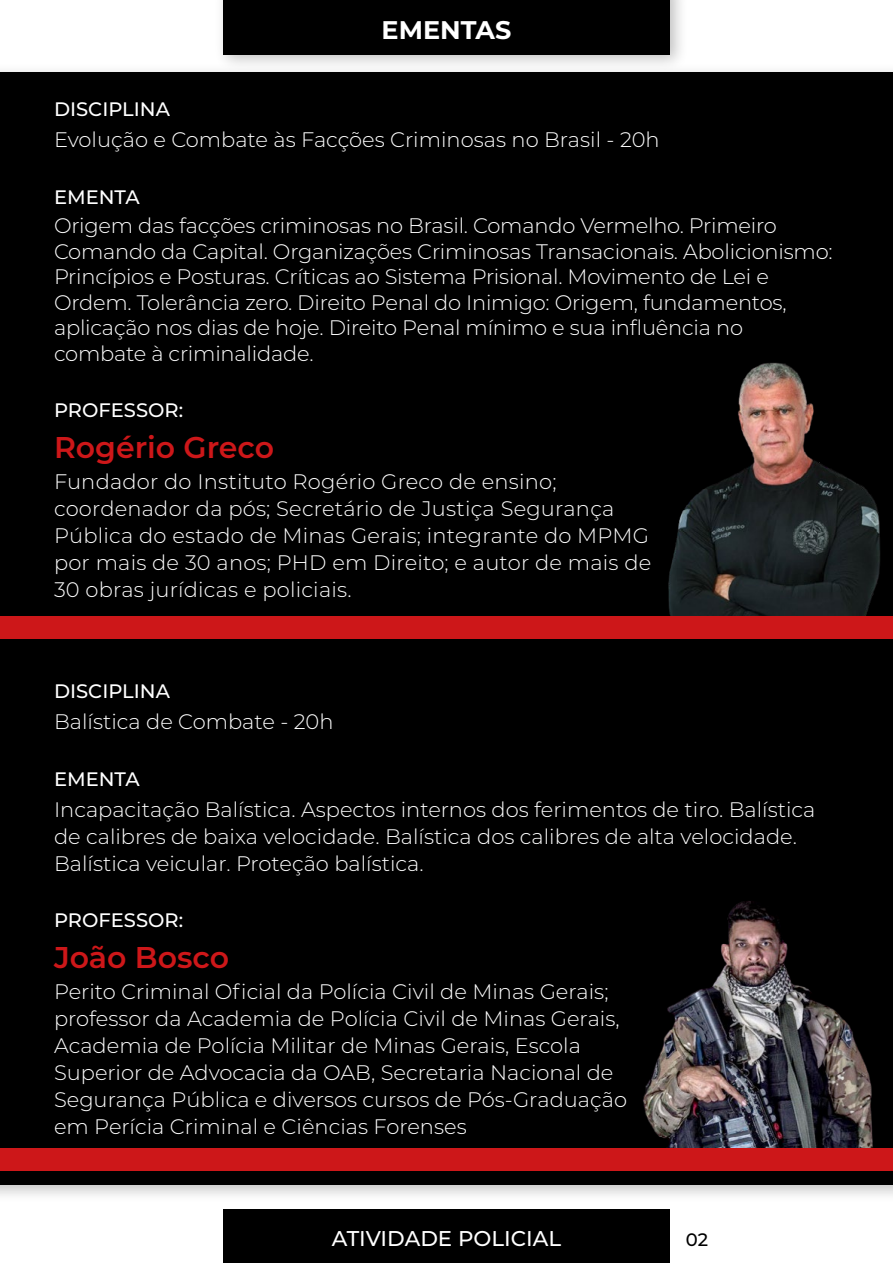
<style>
.page{position:relative;width:893px;height:1263px;background:#fff}
.page>*{position:absolute;margin:0;border:0;box-sizing:border-box;transform-origin:0 0}
.t1{font:600 30px "Montserrat";color:#cd1719}
.t2{font:700 25.5px "Montserrat";color:#fff}
.t3{font:500 21.3px "Montserrat";color:#fff}
.t4{font:300 21px/27px "Montserrat";color:#fff}
.t5{font:500 19.5px "Montserrat";color:#fff}
.t6{font:500 18px "Montserrat";color:#000}
</style>
<div class="page">
<div style="left:0;top:63px;width:893px;height:1140px;background:#000;opacity:.25"></div>
<div style="left:0;top:72px;width:893px;height:1112px;background:#000"></div>
<img style="left:668px;top:362px;width:212px;height:254px">
<div style="left:214px;top:0;width:474px;height:73px;background:#000;opacity:.25"></div>
<div style="left:223px;top:0;width:447px;height:54px;background:#000"></div>
<img style="left:643px;top:901px;width:230px;height:247px">
<div style="left:0;top:616px;width:893px;height:22px;background:#cd1719"></div>
<div style="left:0;top:1148px;width:893px;height:23px;background:#cd1719"></div>
<div style="left:223px;top:1209px;width:447px;height:54px;background:#000"></div>
<p class="t2" style="left:382px;top:12px;width:131px">EMENTAS</p>
<p class="t5" style="left:54px;top:95px;width:118px">DISCIPLINA</p>
<p class="t4" style="left:54px;top:126px;width:607px">Evolução e Combate às Facções Criminosas no Brasil - 20h</p>
<p class="t5" style="left:54px;top:183px;width:87px">EMENTA</p>
<p class="t4" style="left:54px;top:213px;width:780px;line-height:25.5px">Origem das facções criminosas no Brasil. Comando Vermelho. Primeiro Comando da Capital. Organizações Criminosas Transacionais. Abolicionismo:<br>Princípios e Posturas. Críticas ao Sistema Prisional. Movimento de Lei e Ordem. Tolerância zero. Direito Penal do Inimigo: Origem, fundamentos, aplicação nos dias de hoje. Direito Penal mínimo e sua influência no combate à criminalidade.</p>
<p class="t5" style="left:54px;top:397px;width:131px">PROFESSOR:</p>
<h1 class="t1" style="left:54px;top:426px;width:222px">Rogério Greco</h1>
<p class="t4" style="left:54px;top:468px;width:599px">Fundador do Instituto Rogério Greco de ensino; coordenador da pós; Secretário de Justiça Segurança Pública do estado de Minas Gerais; integrante do MPMG por mais de 30 anos; PHD em Direito; e autor de mais de 30 obras jurídicas e policiais.</p>
<p class="t5" style="left:54px;top:677px;width:118px">DISCIPLINA</p>
<p class="t4" style="left:54px;top:707px;width:281px">Balística de Combate - 20h</p>
<p class="t5" style="left:54px;top:765px;width:87px">EMENTA</p>
<p class="t4" style="left:54px;top:795px;width:763px">Incapacitação Balística. Aspectos internos dos ferimentos de tiro. Balística de calibres de baixa velocidade. Balística dos calibres de alta velocidade.<br>Balística veicular. Proteção balística.</p>
<p class="t5" style="left:54px;top:907px;width:131px">PROFESSOR:</p>
<h1 class="t1" style="left:54px;top:936px;width:177px">João Bosco</h1>
<p class="t4" style="left:54px;top:978px;width:575px">Perito Criminal Oficial da Polícia Civil de Minas Gerais; professor da Academia de Polícia Civil de Minas Gerais, Academia de Polícia Militar de Minas Gerais, Escola Superior de Advocacia da OAB, Secretaria Nacional de Segurança Pública e diversos cursos de Pós-Graduação em Perícia Criminal e Ciências Forenses</p>
<p class="t3" style="left:332px;top:1224px;width:231px">ATIVIDADE POLICIAL</p>
<p class="t6" style="left:686px;top:1227px;width:24px">02</p>
</div>
